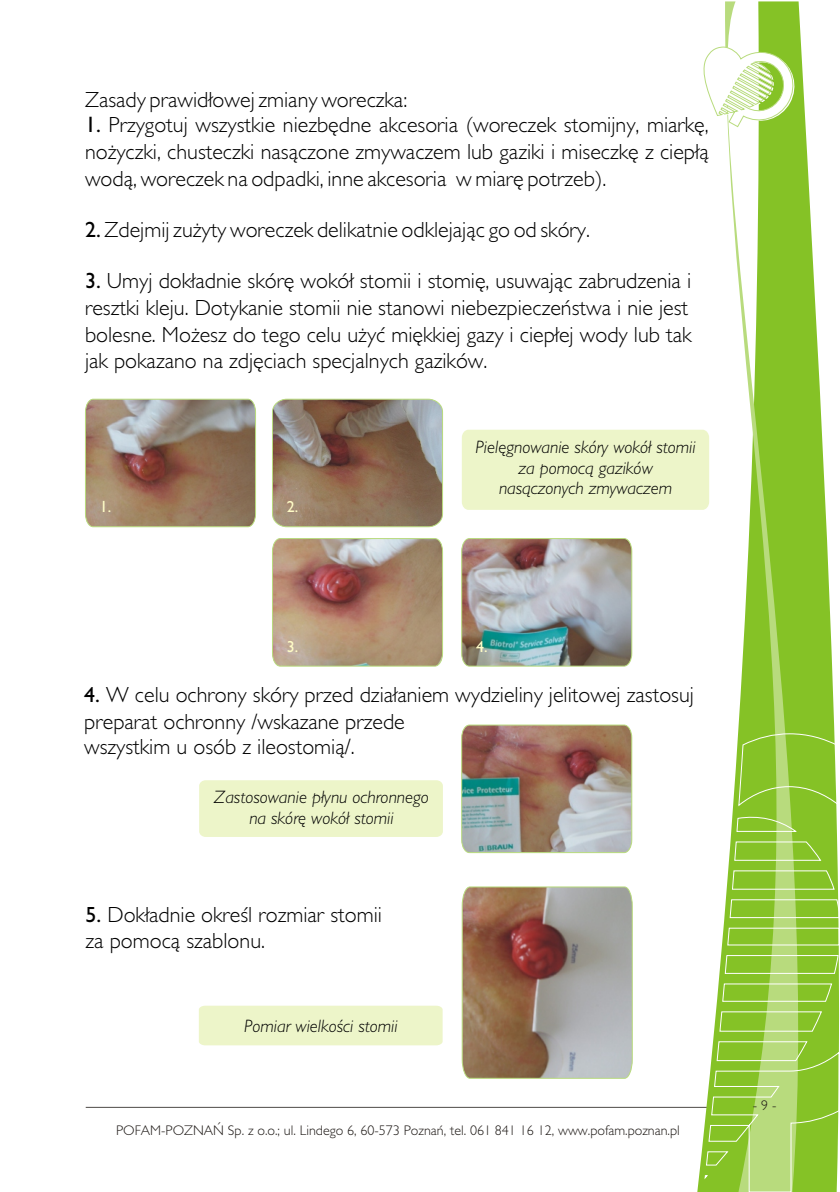
<style>
.page{position:relative;width:840px;height:1192px;background:#fff}
.page>*{position:absolute;margin:0;border:0;box-sizing:border-box;transform-origin:0 0}
.t1{font:300 22px/26.6px "Gill Sans";color:#000}
.t2{font:italic 300 18px/20.8px "Gill Sans";color:#000;text-align:center}
.t3{font:16px "Gill Sans";color:#fffcc7}
.t4{font:300 14px "Gill Sans";color:#1f1a17}
.s1{font-weight:400}
</style>
<div class="page">
<div style="left:199px;top:1006px;width:244px;height:39px;background:#edf5c9"></div>
<div style="left:462px;top:430px;width:231px;height:80px;background:#edf5c9"></div>
<svg style="left:85px;top:399px;width:171px;height:128px;background:#987f6b"></svg>
<div style="left:199px;top:780px;width:244px;height:57px;background:#edf5c9;border-radius:6px"></div>
<svg style="left:462px;top:887px;width:171px;height:192px;background:#9c8678"></svg>
<svg style="left:272px;top:538px;width:171px;height:129px;background:#ae8d76"></svg>
<img style="left:461px;top:538px;width:171px;height:129px">
<hr style="left:86px;top:1107px;width:623px;height:1px;background:#4d4a47">
<svg style="left:693px;top:1px;width:139px;height:1191px"></svg>
<svg style="left:704px;top:733px;width:136px;height:459px;background:#a5d15e"></svg>
<svg style="left:693px;top:46px;width:106px;height:82px"></svg>
<img style="left:272px;top:399px;width:171px;height:128px;border-radius:14px">
<div style="left:272px;top:399px;width:171px;height:128px;border:1px solid #b8db7d;border-radius:14px"></div>
<img style="left:461px;top:725px;width:171px;height:128px">
<p class="t1" style="left:85px;top:88px;width:324px">Zasady prawid³owej zmiany woreczka:</p>
<p class="t1" style="left:85px;top:114px;width:625px;text-align:justify"><span class="s1">1.</span> Przygotuj wszystkie niezbêdne akcesoria (woreczek stomijny, miarkê, no¿yczki, chusteczki nas¹czone zmywaczem lub gaziki i miseczkê z ciep³¹ wod¹, woreczek na odpadki, inne akcesoria w miarê potrzeb).</p>
<p class="t1" style="left:85px;top:219px;width:506px"><span class="s1">2.</span> Zdejmij zu¿yty woreczek delikatnie odklejaj¹c go od skóry.</p>
<p class="t1" style="left:85px;top:270px;width:608px"><span class="s1">3.</span> Umyj dok³adnie skórê wokó³ stomii i stomiê, usuwaj¹c zabrudzenia i resztki kleju. Dotykanie stomii nie stanowi niebezpieczeñstwa i nie jest bolesne. Mo¿esz do tego celu u¿yæ miêkkiej gazy i ciep³ej wody lub tak jak pokazano na zdjêciach specjalnych gazików.</p>
<p class="t3" style="left:100px;top:501px;width:13px">1.</p>
<p class="t3" style="left:287px;top:501px;width:13px">2.</p>
<p class="t2" style="left:476px;top:438px;width:222px">Pielêgnowanie skóry wokó³ stomii za pomoc¹ gazików nas¹czonych zmywaczem</p>
<p class="t3" style="left:287px;top:641px;width:13px">3.</p>
<p class="t3" style="left:476px;top:641px;width:13px">4.</p>
<p class="t1" style="left:84px;top:684px;width:611px;line-height:26px"><span class="s1">4.</span> W celu ochrony skóry przed dzia³aniem wydzieliny jelitowej zastosuj preparat ochronny /wskazane przede<br>wszystkim u osób z ileostomi¹/.</p>
<p class="t2" style="left:214px;top:788px;width:217px">Zastosowanie p³ynu ochronnego na skórê wokó³ stomii</p>
<p class="t1" style="left:85px;top:904px;width:298px;line-height:25.4px"><span class="s1">5.</span> Dok³adnie okreœl rozmiar stomii za pomoc¹ szablonu.</p>
<p class="t2" style="left:244px;top:1017px;width:155px">Pomiar wielkoœci stomii</p>
<p class="t4" style="left:116px;top:1126px;width:565px">POFAM-POZNAÑ Sp. z o.o.; ul. Lindego 6, 60-573 Poznañ, tel. 061 841 16 12, www.pofam.poznan.pl</p>
<p class="t4" style="left:753px;top:1101px;width:25px">- 9 -</p>
</div>
